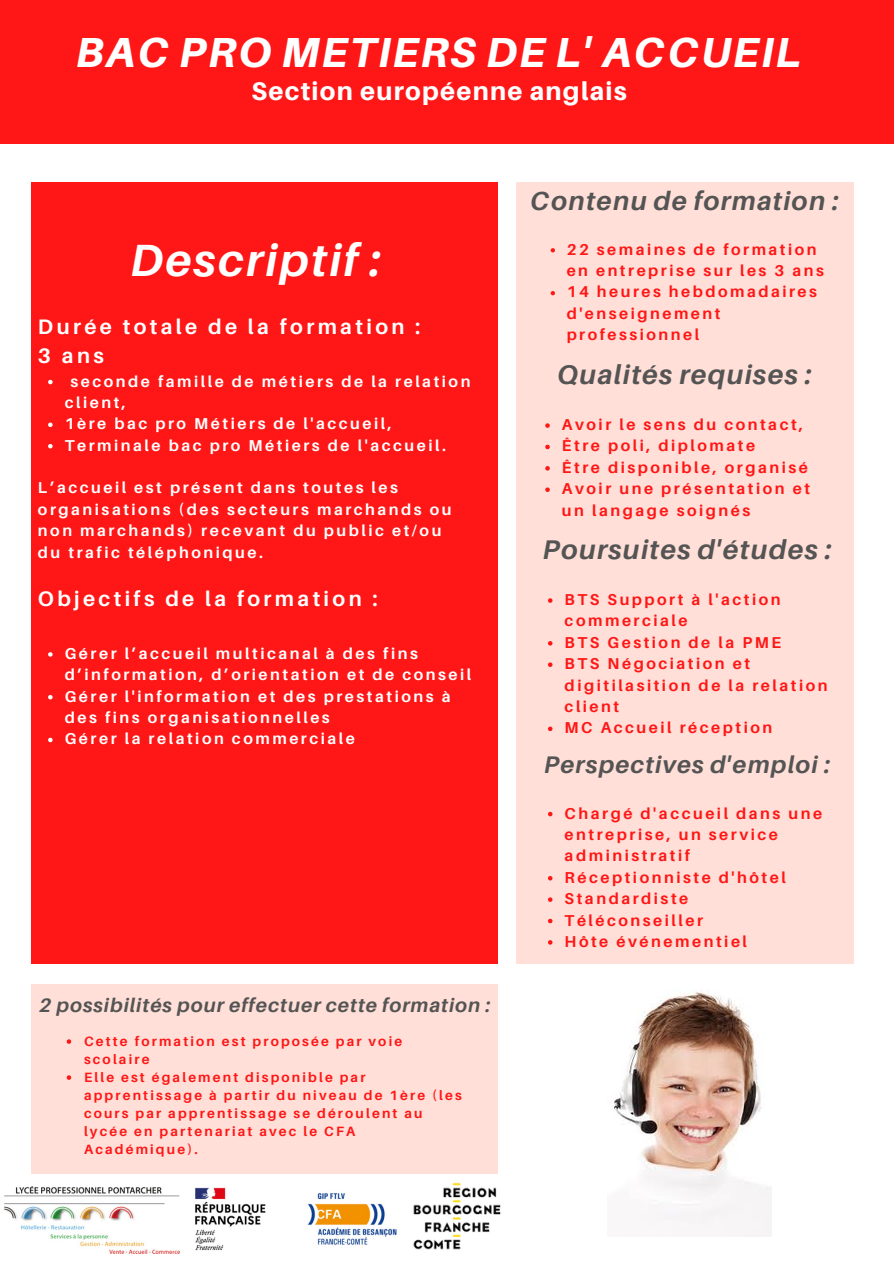
<style>
.page{position:relative;width:894px;height:1264px;background:#fff}
.page>*{position:absolute;margin:0;border:0;box-sizing:border-box;transform-origin:0 0}
.t1{font:italic 700 45.15px "Aileron";letter-spacing:.05em;color:#fff}
.t2{font:italic 800 42px "Aileron";letter-spacing:.05em;color:#fff}
.t3{font:italic 700 27px "Aileron";letter-spacing:.05em;color:#545454}
.t4{font:italic 700 26.1px "Aileron";letter-spacing:.05em;color:#545454}
.t5{font:800 25.5px "Aileron";letter-spacing:.05em;color:#fff}
.t6{font:italic 700 24px "Aileron";letter-spacing:.05em;color:#545454}
.t7{font:700 21px "Aileron";letter-spacing:.16em;color:#fff}
.t8{font:italic 700 19.5px "Aileron";letter-spacing:.05em;color:#545454}
.t9{font:700 15.75px/21.3px "Aileron";letter-spacing:.16em;color:#ff1616}
.t10{font:700 15.75px/21.3px "Aileron";letter-spacing:.16em;color:#fff}
.t11{font:700 13.5px/18px "Aileron";letter-spacing:.16em;color:#ff1616}
</style>
<div class="page">
<div style="left:32px;top:182px;width:465px;height:781px;background:#ff1616"></div>
<div style="left:515px;top:182px;width:338px;height:781px;background:#ffdfd7"></div>
<div style="left:0;top:0;width:893px;height:143px;background:#ff1616"></div>
<div style="left:32px;top:984px;width:465px;height:189px;background:#ffdfd7"></div>
<svg style="left:48px;top:380px;width:5px;height:4px"></svg>
<svg style="left:48px;top:422px;width:5px;height:5px"></svg>
<svg style="left:48px;top:444px;width:5px;height:4px"></svg>
<svg style="left:48px;top:652px;width:5px;height:4px"></svg>
<svg style="left:48px;top:695px;width:5px;height:4px"></svg>
<svg style="left:48px;top:737px;width:5px;height:5px"></svg>
<img style="left:614px;top:989px;width:157px;height:246px">
<svg style="left:550px;top:248px;width:5px;height:4px"></svg>
<svg style="left:550px;top:291px;width:5px;height:4px"></svg>
<svg style="left:548px;top:811px;width:4px;height:5px"></svg>
<svg style="left:548px;top:876px;width:4px;height:4px"></svg>
<svg style="left:548px;top:897px;width:4px;height:4px"></svg>
<svg style="left:548px;top:918px;width:4px;height:5px"></svg>
<svg style="left:548px;top:940px;width:4px;height:4px"></svg>
<svg style="left:548px;top:598px;width:4px;height:5px"></svg>
<svg style="left:548px;top:641px;width:4px;height:4px"></svg>
<svg style="left:548px;top:662px;width:4px;height:5px"></svg>
<svg style="left:548px;top:726px;width:4px;height:5px"></svg>
<svg style="left:545px;top:423px;width:4px;height:5px"></svg>
<svg style="left:545px;top:444px;width:4px;height:5px"></svg>
<svg style="left:545px;top:466px;width:4px;height:4px"></svg>
<svg style="left:545px;top:487px;width:4px;height:5px"></svg>
<svg style="left:67px;top:1039px;width:4px;height:4px"></svg>
<svg style="left:67px;top:1075px;width:4px;height:4px"></svg>
<img style="left:195px;top:1187px;width:202px;height:64px">
<img style="left:4px;top:1186px;width:175px;height:67px">
<img style="left:413px;top:1182px;width:88px;height:68px">
<p class="t2" style="left:76px;top:26px;width:726px">BAC PRO METIERS DE L' ACCUEIL</p>
<p class="t5" style="left:251px;top:76px;width:377px">Section européenne anglais</p>
<p class="t1" style="left:130px;top:232px;width:252px">Descriptif :</p>
<p class="t7" style="left:38px;top:313px;width:384px">Durée totale de la formation :</p>
<p class="t7" style="left:38px;top:342px;width:67px">3 ans</p>
<p class="t10" style="left:65px;top:370px;width:407px;text-indent:6px">seconde famille de métiers de la relation client,</p>
<p class="t10" style="left:65px;top:413px;width:328px">1ère bac pro Métiers de l'accueil,</p>
<p class="t10" style="left:65px;top:434px;width:382px">Terminale bac pro Métiers de l'accueil.</p>
<p class="t10" style="left:38px;top:477px;width:415px">L’accueil est présent dans toutes les organisations (des secteurs marchands ou non marchands) recevant du public et/ou du trafic téléphonique.</p>
<p class="t7" style="left:38px;top:585px;width:341px">Objectifs de la formation :</p>
<p class="t10" style="left:65px;top:642px;width:408px">Gérer l’accueil multicanal à des fins d’information, d’orientation et de conseil</p>
<p class="t10" style="left:65px;top:685px;width:387px">Gérer l'information et des prestations à des fins organisationnelles</p>
<p class="t10" style="left:65px;top:728px;width:291px">Gérer la relation commerciale</p>
<p class="t8" style="left:39px;top:992px;width:453px">2 possibilités pour effectuer cette formation :</p>
<p class="t11" style="left:84px;top:1032px;width:319px">Cette formation est proposée par voie scolaire</p>
<p class="t11" style="left:84px;top:1068px;width:379px">Elle est également disponible par apprentissage à partir du niveau de 1ère (les cours par apprentissage se déroulent au lycée en partenariat avec le CFA Académique).</p>
<p class="t4" style="left:530px;top:184px;width:310px">Contenu de formation :</p>
<p class="t9" style="left:566px;top:238px;width:258px">22 semaines de formation en entreprise sur les 3 ans</p>
<p class="t9" style="left:566px;top:281px;width:252px">14 heures hebdomadaires d'enseignement professionnel</p>
<p class="t3" style="left:557px;top:357px;width:256px">Qualités requises :</p>
<p class="t9" style="left:561px;top:413px;width:242px">Avoir le sens du contact,</p>
<p class="t9" style="left:561px;top:435px;width:195px">Être poli, diplomate</p>
<p class="t9" style="left:561px;top:456px;width:247px">Être disponible, organisé</p>
<p class="t9" style="left:561px;top:478px;width:249px">Avoir une présentation et un langage soignés</p>
<p class="t3" style="left:542px;top:532px;width:291px">Poursuites d'études :</p>
<p class="t9" style="left:564px;top:588px;width:217px">BTS Support à l'action commerciale</p>
<p class="t9" style="left:564px;top:631px;width:218px">BTS Gestion de la PME</p>
<p class="t9" style="left:564px;top:652px;width:264px">BTS Négociation et digitilasition de la relation client</p>
<p class="t9" style="left:564px;top:717px;width:209px">MC Accueil réception</p>
<p class="t6" style="left:544px;top:750px;width:288px">Perspectives d'emploi :</p>
<p class="t9" style="left:564px;top:802px;width:259px">Chargé d'accueil dans une entreprise, un service administratif</p>
<p class="t9" style="left:564px;top:866px;width:223px">Réceptionniste d'hôtel</p>
<p class="t9" style="left:564px;top:887px;width:125px">Standardiste</p>
<p class="t9" style="left:564px;top:909px;width:140px">Téléconseiller</p>
<p class="t9" style="left:564px;top:930px;width:184px">Hôte événementiel</p>
</div>
